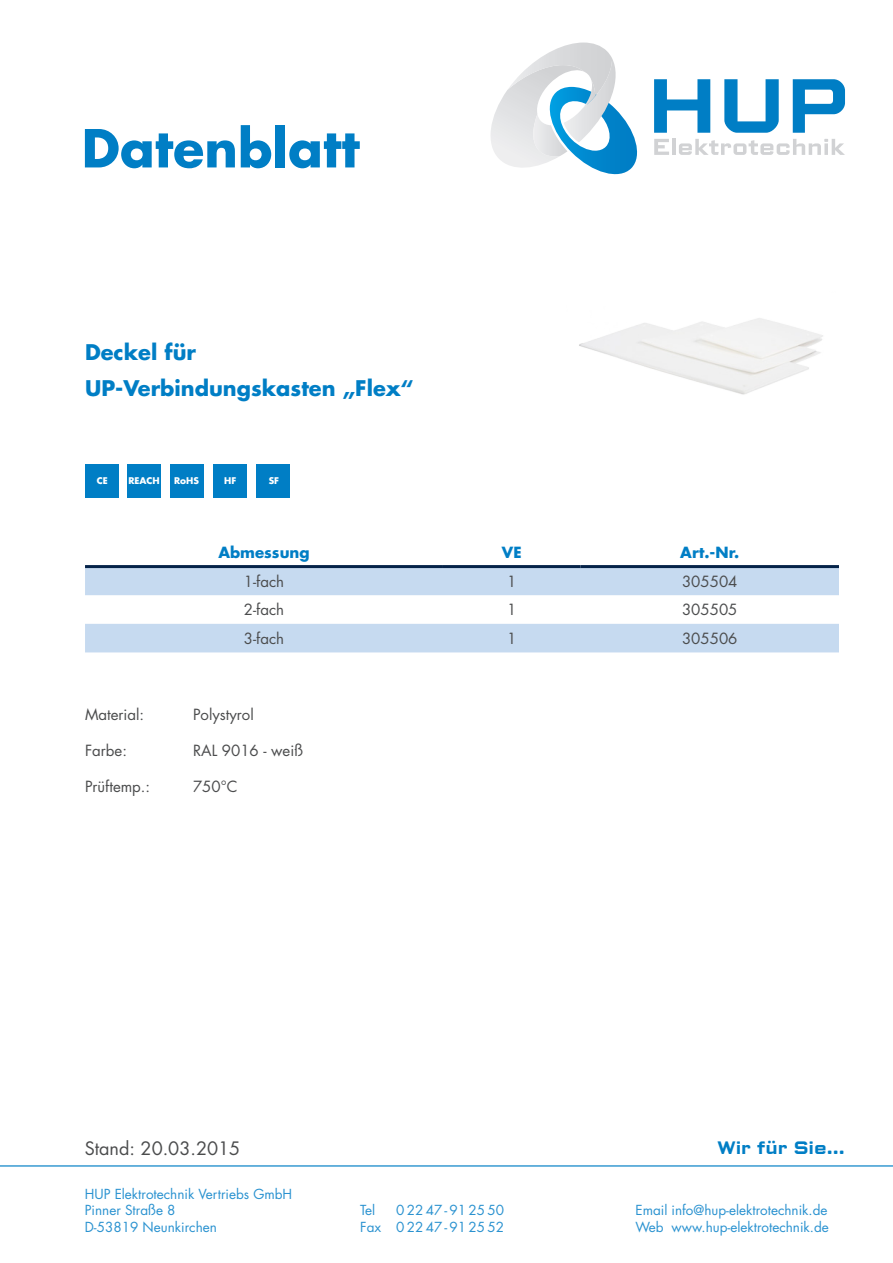
<style>
.page{position:relative;width:893px;height:1263px;background:#fff}
.page>*{position:absolute;margin:0;border:0;box-sizing:border-box;transform-origin:0 0}
.t1{font:700 51px "Futura";color:#007ec5}
.t2{font:700 21px/36px "Futura";color:#007ec5}
.t3{font:18px "Futura";color:#4b4c4d}
.t4{font:700 18px "Bank Gothic Pro";color:#007ec5}
.Fließtext{font:15px "Futura";color:#4b4c4d}
.Tabelle_Körperzeile{font:15px "Futura";color:#4b4c4d}
.Tabelle_Kopfzeile{font:700 15px "Futura";color:#007ec5}
.t5{font:13.5px/16.2px "Futura";color:#2a92d0}
.t6{font:700 9px "Futura";color:#fff}
</style>
<div class="page">
<svg style="left:0;top:1165px;width:893px;height:2px;background:#68b2dc"></svg>
<svg style="left:654px;top:79px;width:56px;height:54px"></svg>
<svg style="left:724px;top:79px;width:55px;height:54px"></svg>
<svg style="left:793px;top:79px;width:52px;height:54px"></svg>
<svg style="left:654px;top:139px;width:15px;height:16px"></svg>
<hr style="left:672px;top:139px;width:3px;height:16px;background:#d1d2d4">
<svg style="left:679px;top:139px;width:166px;height:16px"></svg>
<svg style="left:491px;top:43px;width:146px;height:132px"></svg>
<div style="left:170px;top:464px;width:33px;height:33px;background:#007ec5"></div>
<div style="left:127px;top:464px;width:34px;height:33px;background:#007ec5"></div>
<div style="left:86px;top:464px;width:33px;height:33px;background:#007ec5"></div>
<div style="left:256px;top:464px;width:33px;height:33px;background:#007ec5"></div>
<div style="left:214px;top:464px;width:33px;height:33px;background:#007ec5"></div>
<svg style="left:85px;top:568px;width:754px;height:84px;fill:#c6daf0"></svg>
<hr style="left:85px;top:565px;width:358px;height:3px;background:#052349">
<hr style="left:443px;top:565px;width:138px;height:3px;background:#052349">
<hr style="left:581px;top:565px;width:258px;height:3px;background:#052349">
<img style="left:579px;top:318px;width:244px;height:77px">
<h1 class="t1" style="left:82px;top:114px;width:280px">Datenblatt</h1>
<h1 class="t2" style="left:85px;top:334px;width:330px">Deckel für<br>UP-Verbindungskasten „Flex“</h1>
<h2 class="t6" style="left:97px;top:475px;width:12px">CE</h2>
<h2 class="t6" style="left:128px;top:475px;width:33px">REACH</h2>
<h2 class="t6" style="left:174px;top:475px;width:26px">RoHS</h2>
<h2 class="t6" style="left:224px;top:475px;width:14px">HF</h2>
<h2 class="t6" style="left:269px;top:475px;width:12px">SF</h2>
<p class="Tabelle_Kopfzeile" style="left:218px;top:542px;width:93px">Abmessung</p>
<p class="Tabelle_Kopfzeile" style="left:502px;top:542px;width:21px">VE</p>
<p class="Tabelle_Kopfzeile" style="left:680px;top:542px;width:60px">Art.-Nr.</p>
<p class="Tabelle_Körperzeile" style="left:244px;top:572px;width:42px">1-fach</p>
<p class="Tabelle_Körperzeile" style="left:507px;top:572px;width:11px">1</p>
<p class="Tabelle_Körperzeile" style="left:682px;top:572px;width:57px">305504</p>
<p class="Tabelle_Körperzeile" style="left:244px;top:600px;width:42px">2-fach</p>
<p class="Tabelle_Körperzeile" style="left:507px;top:600px;width:11px">1</p>
<p class="Tabelle_Körperzeile" style="left:682px;top:600px;width:57px">305505</p>
<p class="Tabelle_Körperzeile" style="left:244px;top:629px;width:42px">3-fach</p>
<p class="Tabelle_Körperzeile" style="left:507px;top:629px;width:11px">1</p>
<p class="Tabelle_Körperzeile" style="left:682px;top:629px;width:57px">305506</p>
<p class="Fließtext" style="left:85px;top:705px;width:61px">Material:</p>
<p class="Fließtext" style="left:193px;top:705px;width:62px">Polystyrol</p>
<p class="Fließtext" style="left:85px;top:741px;width:43px">Farbe:</p>
<p class="Fließtext" style="left:193px;top:741px;width:111px">RAL 9016 - weiß</p>
<p class="Fließtext" style="left:85px;top:777px;width:67px">Prüftemp.:</p>
<p class="Fließtext" style="left:193px;top:777px;width:46px">750°C</p>
<h3 class="t3" style="left:85px;top:1136px;width:157px">Stand: 20.03.2015</h3>
<p class="t5" style="left:85px;top:1186px;width:209px">HUP Elektrotechnik Vertriebs GmbH<br>Pinner Straße 8<br>D-53819 Neunkirchen</p>
<h3 class="t4" style="left:717px;top:1137px;width:129px">Wir für Sie...</h3>
<p class="t5" style="left:360px;top:1202px;width:145px;text-align:right">02247-912550<br>Fax 02247-912552</p>
<p class="t5" style="left:636px;top:1202px;width:195px">Email info@hup-elektrotechnik.de<br>Web www.hup-elektrotechnik.de</p>
<p class="t5" style="left:360px;top:1202px;width:17px">Tel</p>
</div>
